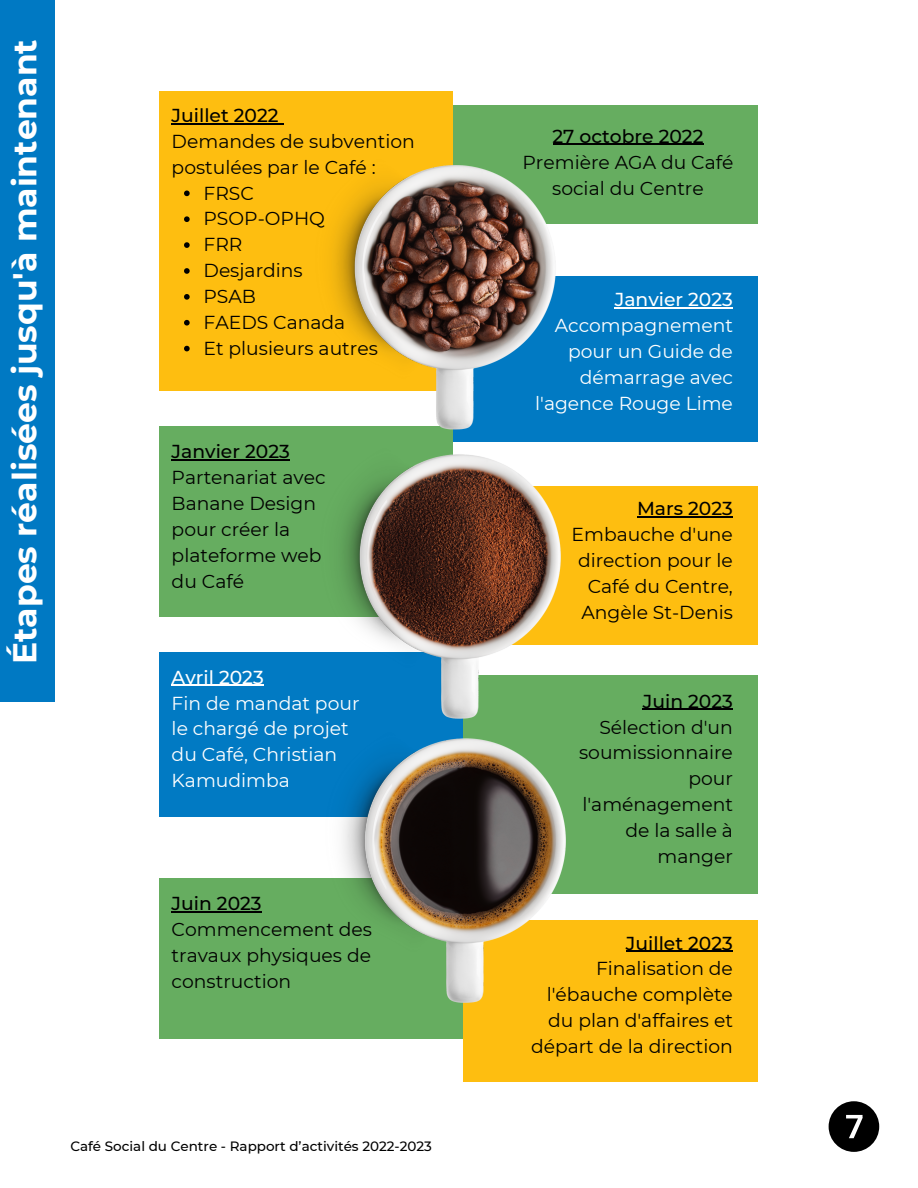
<style>
.page{position:relative;width:918px;height:1188px;background:#fff}
.page>*{position:absolute;margin:0;border:0;box-sizing:border-box;transform-origin:0 0}
.t1{font:700 33px "Montserrat";color:#fff}
.t2{font:18.75px/25.8px "Montserrat";color:#000;text-align:right}
.t3{font:18.75px/25.8px "Montserrat";color:#fff;text-align:right}
.t4{font:500 18.75px "Montserrat";color:#000}
.t5{font:500 18.75px "Montserrat";color:#fff}
.t6{font:500 13.5px "Montserrat";color:#000}
</style>
<div class="page">
<div style="left:0;top:0;width:55px;height:702px;background:#0079c3"></div>
<div style="left:160px;top:92px;width:293px;height:299px;background:#febe10"></div>
<svg style="left:184px;top:191px;width:6px;height:5px"></svg>
<svg style="left:184px;top:216px;width:6px;height:6px"></svg>
<svg style="left:184px;top:242px;width:6px;height:6px"></svg>
<svg style="left:184px;top:268px;width:6px;height:6px"></svg>
<svg style="left:184px;top:294px;width:6px;height:6px"></svg>
<svg style="left:184px;top:320px;width:6px;height:6px"></svg>
<svg style="left:184px;top:346px;width:6px;height:5px"></svg>
<hr style="left:172px;top:123px;width:107px;height:1px;background:#000">
<div style="left:453px;top:106px;width:305px;height:118px;background:#66ad60"></div>
<hr style="left:553px;top:144px;width:151px;height:1px;background:#000">
<div style="left:453px;top:276px;width:305px;height:166px;background:#017ac3"></div>
<hr style="left:615px;top:307px;width:118px;height:2px;background:#fff">
<div style="left:160px;top:426px;width:293px;height:190px;background:#66ad60"></div>
<hr style="left:172px;top:459px;width:118px;height:1px;background:#000">
<div style="left:453px;top:486px;width:305px;height:159px;background:#febe10"></div>
<hr style="left:637px;top:516px;width:96px;height:1px;background:#000">
<div style="left:453px;top:675px;width:305px;height:219px;background:#66ad60"></div>
<div style="left:160px;top:653px;width:303px;height:164px;background:#017ac3"></div>
<div style="left:160px;top:878px;width:303px;height:161px;background:#66ad60"></div>
<hr style="left:172px;top:911px;width:90px;height:1px;background:#000">
<div style="left:463px;top:920px;width:295px;height:162px;background:#febe10"></div>
<hr style="left:626px;top:951px;width:107px;height:1px;background:#000">
<img style="left:314px;top:165px;width:252px;height:838px">
<hr style="left:643px;top:709px;width:90px;height:1px;background:#000">
<hr style="left:172px;top:685px;width:92px;height:1px;background:#fff">
<svg style="left:829px;top:1101px;width:50px;height:51px"></svg>
<p class="t1" style="left:5px;top:664px;width:626px;rotate:-90deg">Étapes réalisées jusqu'à maintenant</p>
<p class="t4" style="left:172px;top:104px;width:109px">Juillet 2022</p>
<p class="t2" style="left:172px;top:128px;width:245px;text-align:left">Demandes de subvention postulées par le Café :</p>
<p class="t4" style="left:553px;top:125px;width:152px">27 octobre 2022</p>
<p class="t2" style="left:523px;top:149px;width:212px;text-align:center">Première AGA du Café social du Centre</p>
<p class="t2" style="left:204px;top:180px;width:52px">FRSC</p>
<p class="t2" style="left:204px;top:206px;width:123px">PSOP-OPHQ</p>
<p class="t2" style="left:204px;top:232px;width:40px">FRR</p>
<p class="t2" style="left:204px;top:258px;width:101px">Desjardins</p>
<p class="t2" style="left:204px;top:283px;width:54px">PSAB</p>
<p class="t2" style="left:204px;top:309px;width:143px">FAEDS Canada</p>
<p class="t2" style="left:204px;top:335px;width:176px">Et plusieurs autres</p>
<p class="t5" style="left:615px;top:288px;width:120px">Janvier 2023</p>
<p class="t3" style="left:535px;top:313px;width:199px">Accompagnement pour un Guide de démarrage avec l'agence Rouge Lime</p>
<p class="t4" style="left:172px;top:440px;width:120px">Janvier 2023</p>
<p class="t2" style="left:172px;top:464px;width:155px;text-align:left">Partenariat avec<br>Banane Design pour créer la plateforme web du Café</p>
<p class="t5" style="left:172px;top:666px;width:94px">Avril 2023</p>
<p class="t3" style="left:172px;top:690px;width:189px;text-align:left">Fin de mandat pour le chargé de projet du Café, Christian<br>Kamudimba</p>
<p class="t4" style="left:172px;top:892px;width:92px">Juin 2023</p>
<p class="t2" style="left:172px;top:916px;width:202px;text-align:justify">Commencement des travaux physiques de construction</p>
<p class="t4" style="left:637px;top:497px;width:97px">Mars 2023</p>
<p class="t2" style="left:572px;top:521px;width:163px">Embauche d'une direction pour le<br>Café du Centre,<br>Angèle St-Denis</p>
<p class="t4" style="left:643px;top:690px;width:92px">Juin 2023</p>
<p class="t2" style="left:579px;top:714px;width:155px">Sélection d'un soumissionnaire pour l'aménagement de la salle à manger</p>
<p class="t4" style="left:626px;top:931px;width:108px">Juillet 2023</p>
<p class="t2" style="left:531px;top:956px;width:203px">Finalisation de l'ébauche complète du plan d'affaires et départ de la direction</p>
<p class="t6" style="left:70px;top:1138px;width:363px">Café Social du Centre - Rapport d’activités 2022-2023</p>
</div>
